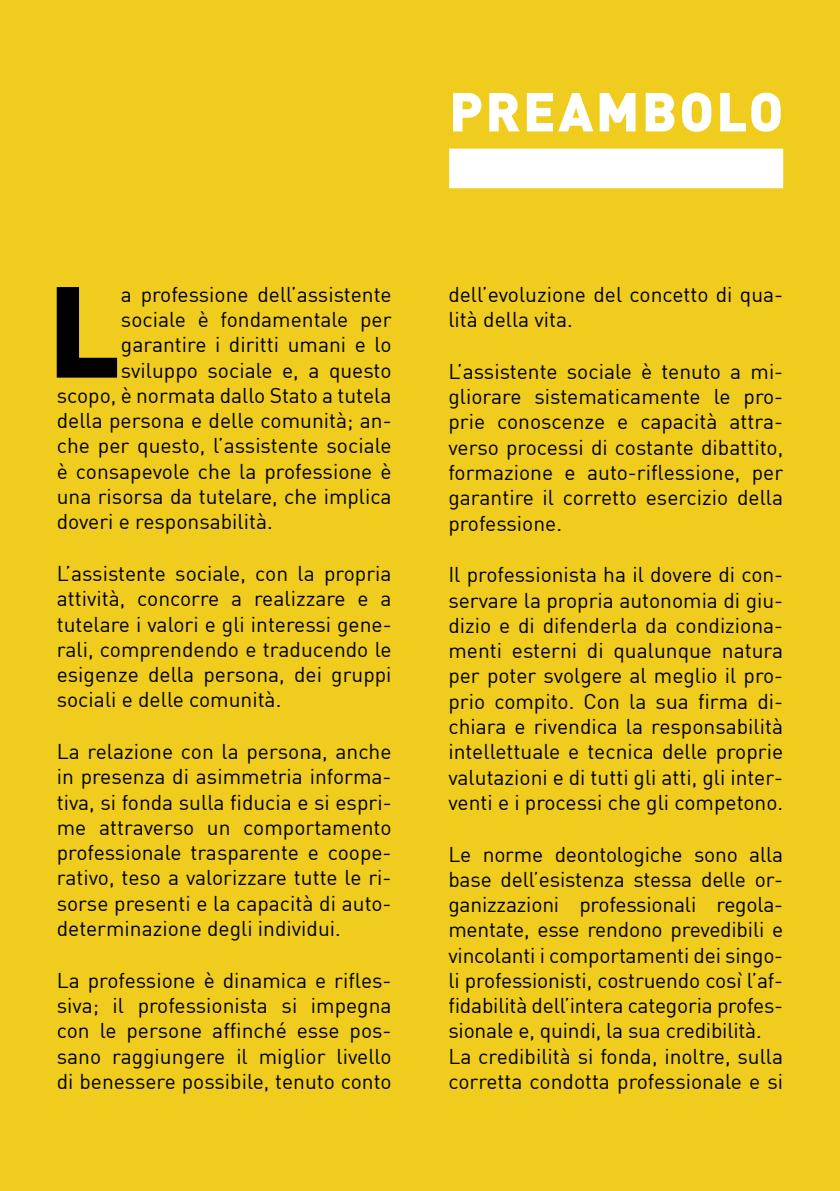
<style>
.page{position:relative;width:840px;height:1191px;background:#fff}
.page>*{position:absolute;margin:0;border:0;box-sizing:border-box;transform-origin:0 0}
.t1{font:900 127.2px "DIN";color:#000}
.t2{font:900 54px "DIN";letter-spacing:.045em;color:#fff}
.t3{font:21px/25.2px "DIN";color:#000;text-align:justify}
</style>
<div class="page">
<div style="left:0;top:0;width:839px;height:1191px;background:#efcc1e"></div>
<div style="left:449px;top:149px;width:333px;height:39px;background:#fff"></div>
<h2 class="t2" style="left:449px;top:76px;width:335px">PREAMBOLO</h2>
<h1 class="t1" style="left:48px;top:246px;width:75px">L</h1>
<p class="t3" style="left:121px;top:281px;width:272px">a professione dell’assistente</p>
<p class="t3" style="left:121px;top:307px;width:272px">sociale è fondamentale per</p>
<p class="t3" style="left:121px;top:332px;width:272px">garantire i diritti umani e lo</p>
<p class="t3" style="left:121px;top:357px;width:272px">sviluppo sociale e, a questo</p>
<p class="t3" style="left:57px;top:382px;width:336px">scopo, è normata dallo Stato a tutela</p>
<p class="t3" style="left:57px;top:407px;width:336px">della persona e delle comunità; an-</p>
<p class="t3" style="left:57px;top:433px;width:336px">che per questo, l’assistente sociale</p>
<p class="t3" style="left:57px;top:458px;width:336px">è consapevole che la professione è</p>
<p class="t3" style="left:57px;top:483px;width:336px">una risorsa da tutelare, che implica</p>
<p class="t3" style="left:57px;top:508px;width:217px">doveri e responsabilità.</p>
<p class="t3" style="left:57px;top:560px;width:336px">L’assistente sociale, con la propria attività, concorre a realizzare e a tutelare i valori e gli interessi gene&shy;rali, comprendendo e traducendo le esigenze della persona, dei gruppi sociali e delle comunità.</p>
<p class="t3" style="left:57px;top:738px;width:336px">La relazione con la persona, anche in presenza di asimmetria informa&shy;tiva, si fonda sulla fiducia e si espri&shy;me attraverso un comportamento professionale trasparente e coope&shy;rativo, teso a valorizzare tutte le ri&shy;sorse presenti e la capacità di auto&shy;determinazione degli individui.</p>
<p class="t3" style="left:57px;top:967px;width:336px">La professione è dinamica e rifles&shy;siva; il professionista si impegna con le persone affinché esse pos&shy;sano raggiungere il miglior livello di benessere possibile, tenuto conto</p>
<p class="t3" style="left:448px;top:281px;width:336px">dell’evoluzione del concetto di qua&shy;lità della vita.</p>
<p class="t3" style="left:448px;top:358px;width:336px">L’assistente sociale è tenuto a mi&shy;gliorare sistematicamente le pro&shy;prie conoscenze e capacità attra&shy;verso processi di costante dibattito, formazione e auto-riflessione, per garantire il corretto esercizio della professione.</p>
<p class="t3" style="left:448px;top:562px;width:336px">Il professionista ha il dovere di con&shy;servare la propria autonomia di giu&shy;dizio e di difenderla da condiziona&shy;menti esterni di qualunque natura per poter svolgere al meglio il pro&shy;prio compito. Con la sua firma di&shy;chiara e rivendica la responsabilità intellettuale e tecnica delle proprie valutazioni e di tutti gli atti, gli inter&shy;venti e i processi che gli competono.</p>
<p class="t3" style="left:448px;top:841px;width:336px;text-align:left">Le norme deontologiche sono alla base dell’esistenza stessa delle or&shy;ganizzazioni professionali regola&shy;mentate, esse rendono prevedibili e vincolanti i comportamenti dei singo&shy;li professionisti, costruendo così l’af&shy;fidabilità dell’intera categoria profes&shy;sionale e, quindi, la sua credibilità.<br>La credibilità si fonda, inoltre, sulla corretta condotta professionale e si</p>
</div>
